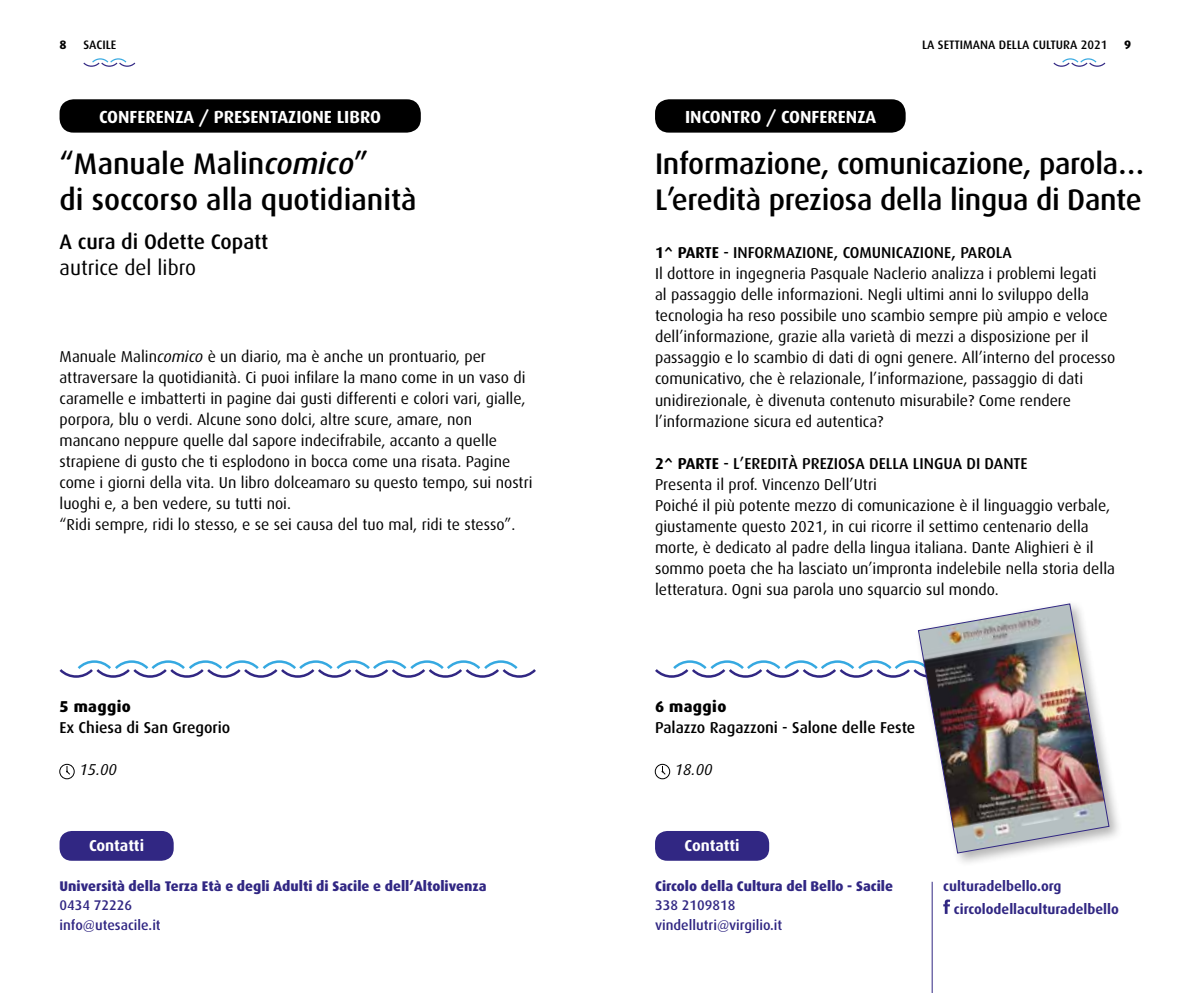
<style>
.page{position:relative;width:1191px;height:993px;background:#fff}
.page>*{position:absolute;margin:0;border:0;box-sizing:border-box;transform-origin:0 0}
.t1{font:500 29.75px/35.7px "Dax";letter-spacing:-.01em;color:#000}
.t2{font:500 21px "Dax";letter-spacing:-.005em;color:#000}
.t3{font:21px "Dax";color:#000}
.t4{font:700 17.5px "Dax";color:#fff}
.t5{font:15.75px/21px "Dax";color:#000}
.t6{font:500 15.75px "Dax";color:#000}
.t7{font:700 15.75px "Dax";letter-spacing:-.005em;color:#fff}
.t8{font:800 15.75px "Dax";letter-spacing:.025em;color:#000}
.t9{font:italic 15.75px "Dax";color:#000}
.t10{font:800 14px "Dax";color:#312783}
.t11{font:500 14px/19.2px "Dax";color:#312783}
.t12{font:700 14px/22.8px "Dax";color:#312783}
.t13{font:500 12.25px "Dax";color:#000}
.t14{font:800 12.25px "Dax";color:#000}
.s1{font-style:italic}
.s2{font-weight:700}
.s3{font-weight:500}
</style>
<div class="page">
<svg style="left:83px;top:58px;width:52px;height:9px"></svg>
<svg style="left:1053px;top:58px;width:52px;height:9px"></svg>
<div style="left:60px;top:99px;width:361px;height:34px;background:#000;border-radius:14px"></div>
<div style="left:60px;top:763px;width:14px;height:15px;border:1px solid #000;border-radius:50%"></div>
<svg style="left:66px;top:765px;width:4px;height:9px"></svg>
<svg style="left:60px;top:660px;width:476px;height:17px"></svg>
<div style="left:655px;top:99px;width:250px;height:34px;background:#000;border-radius:14px"></div>
<div style="left:655px;top:763px;width:15px;height:15px;border:1px solid #000;border-radius:50%"></div>
<svg style="left:661px;top:765px;width:5px;height:9px"></svg>
<svg style="left:655px;top:660px;width:259px;height:17px"></svg>
<svg style="left:943px;top:899px;width:7px;height:14px"></svg>
<hr style="left:932px;top:881px;width:1px;height:111px;background:#312783">
<div style="left:60px;top:830px;width:114px;height:30px;background:#312783;border-radius:12px"></div>
<div style="left:655px;top:830px;width:114px;height:30px;background:#312783;border-radius:12px"></div>
<div style="left:914px;top:599px;width:209px;height:268px;background:#000;opacity:.3"></div>
<img style="left:917px;top:602px;width:193px;height:251px">
<p class="t14" style="left:60px;top:38px;width:9px">8</p>
<p class="t13" style="left:83px;top:38px;width:35px">SACILE</p>
<p class="t13" style="left:922px;top:38px;width:187px">LA SETTIMANA DELLA CULTURA 2021</p>
<p class="t14" style="left:1124px;top:38px;width:9px">9</p>
<p class="t4" style="left:99px;top:107px;width:283px">CONFERENZA / PRESENTAZIONE LIBRO</p>
<h1 class="t1" style="left:60px;top:146px;width:359px">“Manuale Malin<span class="s1">comico</span>”<br>di soccorso alla quotidianità</h1>
<h2 class="t2" style="left:60px;top:230px;width:210px">A cura di Odette Copatt</h2>
<h2 class="t3" style="left:60px;top:255px;width:138px">autrice del libro</h2>
<p class="t5" style="left:60px;top:346px;width:474px">Manuale Malin<span class="s1">comico</span> è un diario, ma è anche un prontuario, per attraversare la quotidianità. Ci puoi infilare la mano come in un vaso di caramelle e imbatterti in pagine dai gusti differenti e colori vari, gialle, porpora, blu o verdi. Alcune sono dolci, altre scure, amare, non mancano neppure quelle dal sapore indecifrabile, accanto a quelle strapiene di gusto che ti esplodono in bocca come una risata. Pagine come i giorni della vita. Un libro dolceamaro su questo tempo, sui nostri luoghi e, a ben vedere, su tutti noi.<br>“Ridi sempre, ridi lo stesso, e se sei causa del tuo mal, ridi te stesso”.</p>
<p class="t8" style="left:60px;top:697px;width:73px">5 maggio</p>
<p class="t6" style="left:60px;top:718px;width:172px">Ex Chiesa di San Gregorio</p>
<p class="t9" style="left:79px;top:760px;width:39px">15.00</p>
<p class="t4" style="left:685px;top:107px;width:192px">INCONTRO / CONFERENZA</p>
<h1 class="t1" style="left:655px;top:146px;width:491px">Informazione, comunicazione, parola…<br>L’eredità preziosa della lingua di Dante</h1>
<p class="t5" style="left:655px;top:242px;width:462px"><span class="s2">1^ PARTE</span> <span class="s3">- INFORMAZIONE, COMUNICAZIONE, PAROLA<br></span>Il dottore in ingegneria Pasquale Naclerio analizza i problemi legati<br>al passaggio delle informazioni. Negli ultimi anni lo sviluppo della tecnologia ha reso possibile uno scambio sempre più ampio e veloce dell’informazione, grazie alla varietà di mezzi a disposizione per il passaggio e lo scambio di dati di ogni genere. All’interno del processo comunicativo, che è relazionale, l’informazione, passaggio di dati unidirezionale, è divenuta contenuto misurabile? Come rendere l’informazione sicura ed autentica?</p>
<p class="t5" style="left:655px;top:452px;width:461px"><span class="s2">2^ PARTE</span> <span class="s3">- L’EREDITÀ PREZIOSA DELLA LINGUA DI DANTE<br></span>Presenta il prof. Vincenzo Dell’Utri<br>Poiché il più potente mezzo di comunicazione è il linguaggio verbale, giustamente questo 2021, in cui ricorre il settimo centenario della morte, è dedicato al padre della lingua italiana. Dante Alighieri è il sommo poeta che ha lasciato un’impronta indelebile nella storia della letteratura. Ogni sua parola uno squarcio sul mondo.</p>
<p class="t8" style="left:655px;top:697px;width:73px">6 maggio</p>
<p class="t6" style="left:655px;top:718px;width:262px">Palazzo Ragazzoni - Salone delle Feste</p>
<p class="t9" style="left:675px;top:760px;width:39px">18.00</p>
<p class="t7" style="left:89px;top:836px;width:57px">Contatti</p>
<p class="t7" style="left:684px;top:836px;width:57px">Contatti</p>
<p class="t10" style="left:60px;top:878px;width:428px">Università della Terza Età e degli Adulti di Sacile e dell’Altolivenza</p>
<p class="t11" style="left:60px;top:895px;width:103px">0434 72226 info@utesacile.it</p>
<p class="t10" style="left:655px;top:878px;width:239px">Circolo della Cultura del Bello - Sacile</p>
<p class="t11" style="left:655px;top:895px;width:129px">338 2109818 vindellutri@virgilio.it</p>
<p class="t12" style="left:954px;top:874px;width:166px;text-indent:-11px">culturadelbello.org circolodellaculturadelbello</p>
</div>
